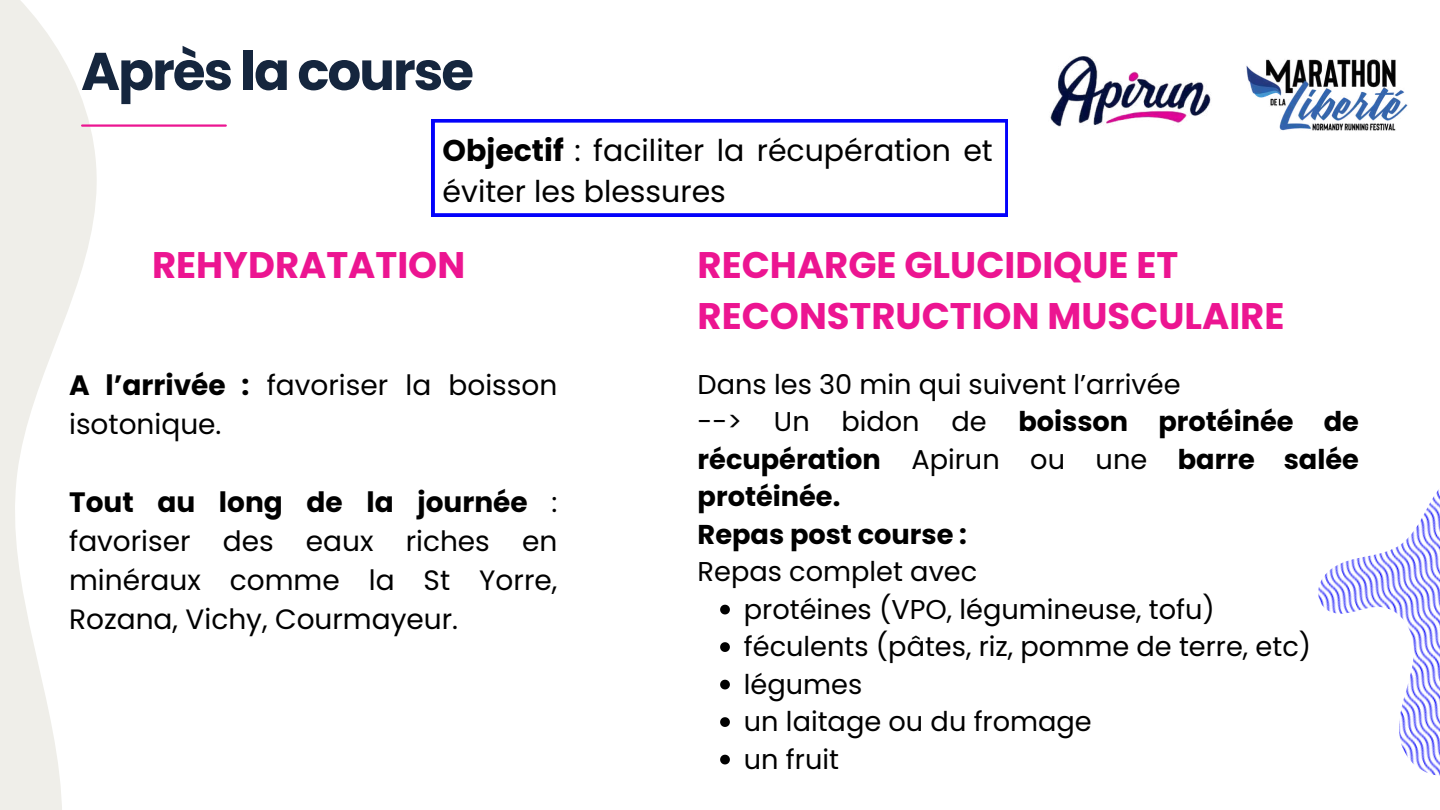
<style>
.page{position:relative;width:1440px;height:810px;background:#fff}
.page>*{position:absolute;margin:0;border:0;box-sizing:border-box;transform-origin:0 0}
.t1{font:700 53px "Poppins";letter-spacing:-.035em;color:#15263e}
.t2{font:700 37px/51.8px "Poppins";color:#ec1591}
.t3{font:30px/41.2px "Poppins";color:#000}
.t4{font:28px/39px "Poppins";color:#000}
.t5{font:700 27.2px/37.5px "Poppins";color:#000}
.t6{font:27.2px/37.5px "Poppins";color:#000}
.s1{font-weight:700}
.s2{font-weight:400}
</style>
<div class="page">
<svg style="left:0;top:0;width:493px;height:810px"></svg>
<hr style="left:82px;top:124px;width:144px;height:3px;background:#ec1591">
<svg style="left:1318px;top:489px;width:122px;height:287px"></svg>
<svg style="left:432px;top:120px;width:576px;height:96px"></svg>
<svg style="left:720px;top:605px;width:10px;height:9px"></svg>
<svg style="left:720px;top:642px;width:10px;height:10px"></svg>
<svg style="left:720px;top:680px;width:10px;height:9px"></svg>
<svg style="left:720px;top:717px;width:10px;height:10px"></svg>
<svg style="left:720px;top:755px;width:10px;height:9px"></svg>
<img style="left:1050px;top:56px;width:158px;height:71px">
<img style="left:1208px;top:59px;width:200px;height:72px">
<h1 class="t1" style="left:81px;top:34px;width:394px">Après la course</h1>
<p class="t3" style="left:443px;top:130px;width:552px"><span class="s1">Objectif</span> : faciliter la récupération et éviter les blessures</p>
<h2 class="t2" style="left:152px;top:239px;width:315px">REHYDRATATION</h2>
<p class="t4" style="left:69px;top:365px;width:490px"><span class="s1">A l’arrivée :</span> favoriser la boisson isotonique.</p>
<p class="t4" style="left:69px;top:482px;width:490px;text-align:justify"><span class="s1">Tout au long de la journée</span> : favoriser des eaux riches en minéraux comme la St Yorre, Rozana, Vichy, Courmayeur.</p>
<h2 class="t2" style="left:698px;top:239px;width:588px">RECHARGE GLUCIDIQUE ET<br>RECONSTRUCTION MUSCULAIRE</h2>
<p class="t5" style="left:698px;top:366px;width:663px"><span class="s2">Dans les 30 min qui suivent l’arrivée<br>--&gt; Un bidon de</span> boisson protéinée de récupération <span class="s2">Apirun ou une</span> barre salée protéinée.<br>Repas post course :</p>
<p class="t6" style="left:744px;top:553px;width:569px;text-indent:-46px">Repas complet avec<br>protéines (VPO, légumineuse, tofu) féculents (pâtes, riz, pomme de terre, etc) légumes<br>un laitage ou du fromage<br>un fruit</p>
</div>
